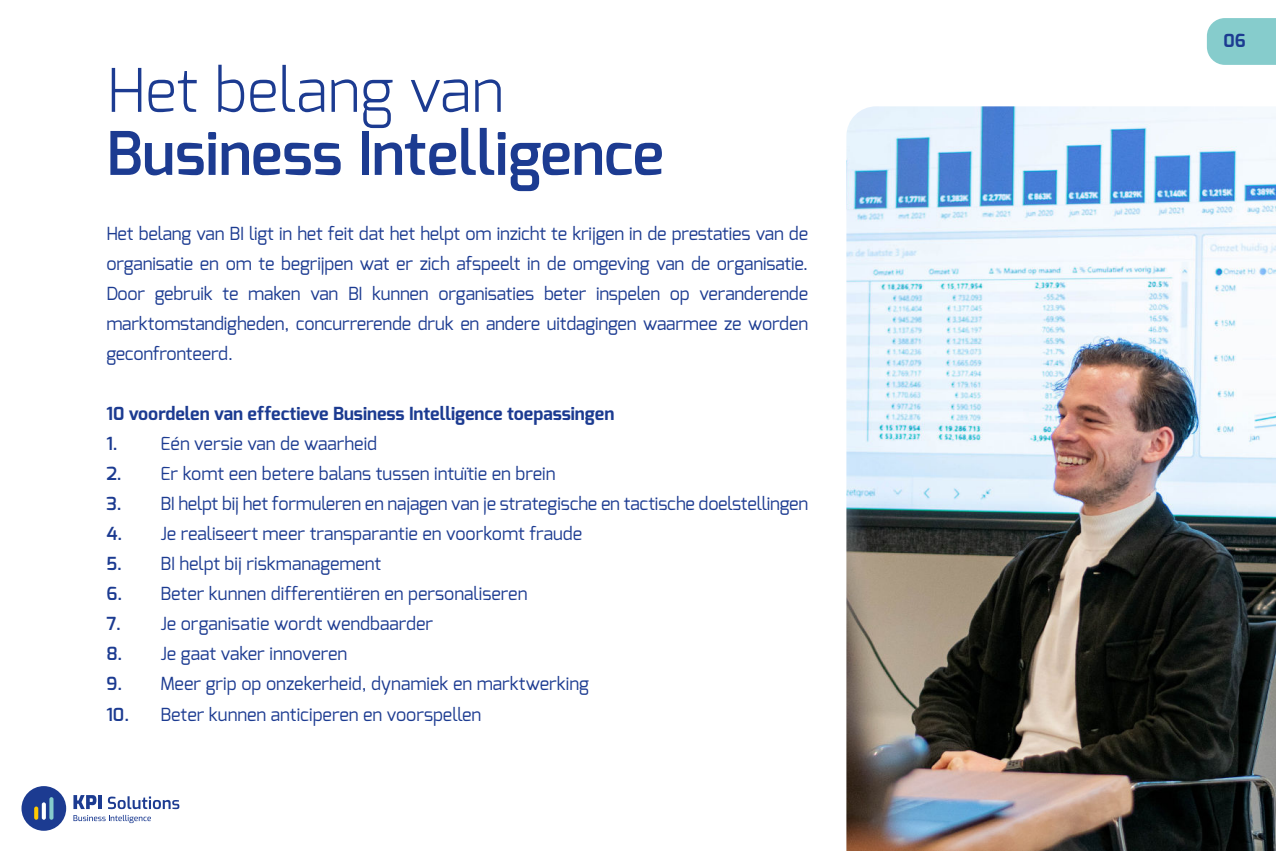
<style>
.page{position:relative;width:1276px;height:851px;background:#fff}
.page>*{position:absolute;margin:0;border:0;box-sizing:border-box;transform-origin:0 0}
.t1{font:600 60px "Exo";color:#1c3b91}
.t2{font:300 60px "Exo";color:#1c3b91}
.t3{font:18px/30px "Exo";color:#1c3b91;text-align:justify}
.t4{font:700 18px "Exo";color:#1c3b91}
.s1{font-weight:600}
</style>
<div class="page">
<svg style="left:1206px;top:18px;width:70px;height:47px"></svg>
<div style="left:22px;top:786px;width:44px;height:44px;background:#1c3b91;border-radius:50%"></div>
<svg style="left:34px;top:806px;width:4px;height:13px"></svg>
<svg style="left:42px;top:802px;width:4px;height:17px"></svg>
<svg style="left:49px;top:797px;width:4px;height:22px"></svg>
<svg style="left:73px;top:795px;width:106px;height:28px"></svg>
<img style="left:846px;top:106px;width:430px;height:744px">
<h1 class="t2" style="left:106px;top:65px;width:399px">Het belang van</h1>
<h1 class="t1" style="left:106px;top:123px;width:559px">Business Intelligence</h1>
<p class="t3" style="left:106px;top:220px;width:703px">Het belang van BI ligt in het feit dat het helpt om inzicht te krijgen in de prestaties van de organisatie en om te begrijpen wat er zich afspeelt in de omgeving van de organisatie.<br>Door gebruik te maken van BI kunnen organisaties beter inspelen op veranderende marktomstandigheden, concurrerende druk en andere uitdagingen waarmee ze worden geconfronteerd.</p>
<p class="t4" style="left:106px;top:406px;width:509px">10 voordelen van effectieve Business Intelligence toepassingen</p>
<p class="t3" style="left:106px;top:430px;width:272px"><span class="s1">1.</span> Eén versie van de waarheid</p>
<p class="t3" style="left:106px;top:460px;width:451px"><span class="s1">2.</span> Er komt een betere balans tussen intuïtie en brein</p>
<p class="t3" style="left:106px;top:490px;width:703px"><span class="s1">3.</span> BI helpt bij het formuleren en najagen van je strategische en tactische doelstellingen</p>
<p class="t3" style="left:106px;top:520px;width:477px"><span class="s1">4.</span> Je realiseert meer transparantie en voorkomt fraude</p>
<p class="t3" style="left:106px;top:550px;width:276px"><span class="s1">5.</span> BI helpt bij riskmanagement</p>
<p class="t3" style="left:106px;top:580px;width:423px"><span class="s1">6.</span> Beter kunnen differentiëren en personaliseren</p>
<p class="t3" style="left:106px;top:610px;width:328px"><span class="s1">7.</span> Je organisatie wordt wendbaarder</p>
<p class="t3" style="left:106px;top:640px;width:242px"><span class="s1">8.</span> Je gaat vaker innoveren</p>
<p class="t3" style="left:106px;top:670px;width:484px"><span class="s1">9.</span> Meer grip op onzekerheid, dynamiek en marktwerking</p>
<p class="t3" style="left:106px;top:700px;width:376px"><span class="s1">10.</span> Beter kunnen anticiperen en voorspellen</p>
<p class="t4" style="left:1223px;top:33px;width:24px">06</p>
</div>
